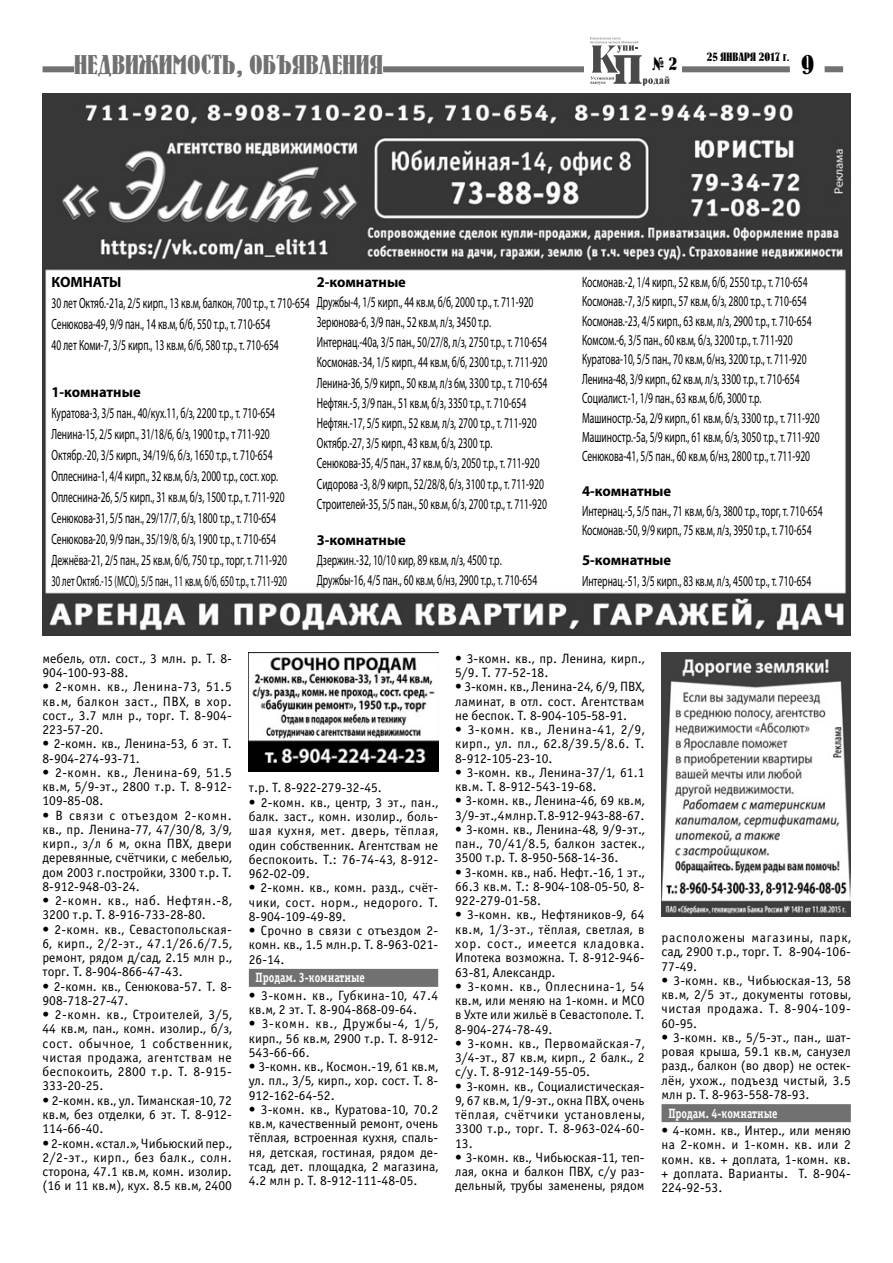
<style>
.page{position:relative;width:893px;height:1263px;background:#fff}
.page>*{position:absolute;margin:0;border:0;box-sizing:border-box;transform-origin:0 0}
.t1{font:27px "Bernhard C";color:#717171}
.t2{font:27px "Bernhard C";color:#000}
.t3{font:18px "Bernhard C";color:#000}
.t4{font:14.85px/20.2px "Myriad Pro";color:#000;scale:.64 1}
.t5{font:700 14.85px "Myriad Pro";color:#000}
.t6{font:13.5px/14.2px "Officina Sans C";color:#000;text-align:justify}
.t7{font:13.5px/14.2px "Officina Sans C";letter-spacing:.03em;color:#000}
.t8{font:13.5px/14.2px "Officina Sans C";letter-spacing:.045em;color:#000}
.t9{font:700 13.5px "Officina Serif C";color:#fff;scale:.8 1}
.t10{font:12px "Bernhard C";color:#000}
</style>
<div class="page">
<div style="left:43px;top:66px;width:746px;height:6px;background:#717171"></div>
<div style="left:583px;top:45px;width:98px;height:42px;background:#fff"></div>
<div style="left:824px;top:66px;width:19px;height:6px;background:#717171"></div>
<svg style="left:590px;top:37px;width:79px;height:49px"></svg>
<div style="left:74px;top:59px;width:309px;height:15px;background:#fff"></div>
<div style="left:249px;top:969px;width:189px;height:18px;background:#717171"></div>
<div style="left:661px;top:1104px;width:189px;height:18px;background:#717171"></div>
<img style="left:249px;top:653px;width:189px;height:119px">
<img style="left:43px;top:94px;width:807px;height:542px">
<img style="left:661px;top:653px;width:189px;height:263px">
<p class="t10" style="left:706px;top:53px;width:84px">25 ЯНВАРЯ 2017 г.</p>
<h1 class="t1" style="left:74px;top:55px;width:310px">НЕДВИЖИМОСТЬ, ОБЪЯВЛЕНИЯ</h1>
<h2 class="t3" style="left:652px;top:58px;width:26px">№ 2</h2>
<h1 class="t2" style="left:801px;top:55px;width:15px">9</h1>
<p class="t5" style="left:51px;top:276px;width:72px">КОМНАТЫ</p>
<p class="t4" style="left:51px;top:292px;width:405px;line-height:21px">30 лет Октяб.-21а, 2/5 кирп., 13 кв.м, балкон, 700 т.р., т. 710-654<br>Сенюкова-49, 9/9 пан., 14 кв.м, б/б, 550 т.р., т. 710-654<br>40 лет Коми-7, 3/5 кирп., 13 кв.м, б/б, 580 т.р., т. 710-654</p>
<p class="t5" style="left:51px;top:386px;width:91px">1-комнатные</p>
<p class="t4" style="left:51px;top:402px;width:370px;line-height:21px">Куратова-3, 3/5 пан., 40/кух.11, б/з, 2200 т.р., т. 710-654<br>Ленина-15, 2/5 кирп., 31/18/6, б/з, 1900 т.р., т 711-920<br>Октябр.-20, 3/5 кирп., 34/19/6, б/з, 1650 т.р., т. 710-654<br>Оплеснина-1, 4/4 кирп., 32 кв.м, б/з, 2000 т.р., сост. хор.<br>Оплеснина-26, 5/5 кирп., 31 кв.м, б/з, 1500 т.р., т. 711-920<br>Сенюкова-31, 5/5 пан., 29/17/7, б/з, 1800 т.р., т. 710-654<br>Сенюкова-20, 9/9 пан., 35/19/8, б/з, 1900 т.р., т. 710-654<br>Дежнёва-21, 2/5 пан., 25 кв.м, б/б, 750 т.р., торг, т. 711-920<br>30 лет Октяб.-15 (МСО), 5/5 пан., 11 кв.м, б/б, 650 т.р., т. 711-920</p>
<p class="t5" style="left:317px;top:276px;width:91px">2-комнатные</p>
<p class="t4" style="left:317px;top:292px;width:362px">Дружбы-4, 1/5 кирп., 44 кв.м, б/б, 2000 т.р., т. 711-920<br>Зерюнова-6, 3/9 пан., 52 кв.м, л/з, 3450 т.р.<br>Интернац.-40а, 3/5 пан., 50/27/8, л/з, 2750 т.р., т. 710-654<br>Космонав.-34, 1/5 кирп., 44 кв.м, б/б, 2300 т.р., т. 711-920<br>Ленина-36, 5/9 кирп., 50 кв.м, л/з 6м, 3300 т.р., т. 710-654<br>Нефтян.-5, 3/9 пан., 51 кв.м, б/з, 3350 т.р., т. 710-654<br>Нефтян.-17, 5/5 кирп., 52 кв.м, л/з, 2700 т.р., т. 711-920<br>Октябр.-27, 3/5 кирп., 43 кв.м, б/з, 2300 т.р.<br>Сенюкова-35, 4/5 пан., 37 кв.м, б/з, 2050 т.р., т. 711-920<br>Сидорова -3, 8/9 кирп., 52/28/8, б/з, 3100 т.р., т. 711-920<br>Строителей-35, 5/5 пан., 50 кв.м, б/з, 2700 т.р., т. 711-920</p>
<p class="t5" style="left:317px;top:534px;width:91px">3-комнатные</p>
<p class="t4" style="left:317px;top:549px;width:346px">Дзержин.-32, 10/10 кир, 89 кв.м, л/з, 4500 т.р.<br>Дружбы-16, 4/5 пан., 60 кв.м, б/нз, 2900 т.р., т. 710-654</p>
<p class="t4" style="left:582px;top:272px;width:373px;line-height:19.4px">Космонав.-2, 1/4 кирп., 52 кв.м, б/б, 2550 т.р., т. 710-654<br>Космонав.-7, 3/5 кирп., 57 кв.м, б/з, 2800 т.р., т. 710-654<br>Космонав.-23, 4/5 кирп., 63 кв.м, л/з, 2900 т.р., т. 710-654<br>Комсом.-6, 3/5 пан., 60 кв.м, б/з, 3200 т.р., т. 711-920<br>Куратова-10, 5/5 пан., 70 кв.м, б/нз, 3200 т.р., т. 711-920<br>Ленина-48, 3/9 кирп., 62 кв.м, л/з, 3300 т.р., т. 710-654<br>Социалист.-1, 1/9 пан., 63 кв.м, б/б, 3000 т.р.<br>Машиностр.-5а, 2/9 кирп., 61 кв.м, б/з, 3300 т.р., т. 711-920<br>Машиностр.-5а, 5/9 кирп., 61 кв.м, б/з, 3050 т.р., т. 711-920<br>Сенюкова-41, 5/5 пан., 60 кв.м, б/нз, 2800 т.р., т. 711-920</p>
<p class="t5" style="left:582px;top:486px;width:91px">4-комнатные</p>
<p class="t4" style="left:582px;top:501px;width:377px;line-height:19.4px">Интернац.-5, 5/5 пан., 71 кв.м, б/з, 3800 т.р., торг, т. 710-654<br>Космонав.-50, 9/9 кирп., 75 кв.м, л/з, 3950 т.р., т. 710-654</p>
<p class="t5" style="left:582px;top:555px;width:91px">5-комнатные</p>
<p class="t4" style="left:582px;top:570px;width:360px">Интернац.-51, 3/5 кирп., 83 кв.м, л/з, 4500 т.р., т. 710-654</p>
<p class="t6" style="left:43px;top:652px;width:191px">мебель, отл. сост., 3 млн. р. Т. 8-<br>904-100-93-88.</p>
<p class="t6" style="left:43px;top:681px;width:191px">• 2-комн. кв., Ленина-73, 51.5 кв.м, балкон заст., ПВХ, в хор. сост., 3.7 млн р., торг. Т. 8-904- 223-57-20.</p>
<p class="t6" style="left:43px;top:738px;width:191px">• 2-комн. кв., Ленина-53, 6 эт. Т.<br>8-904-274-93-71.</p>
<p class="t6" style="left:43px;top:766px;width:191px">• 2-комн. кв., Ленина-69, 51.5 кв.м, 5/9-эт., 2800 т.р. Т. 8-912- 109-85-08.</p>
<p class="t6" style="left:43px;top:809px;width:191px">• В связи с отъездом 2-комн. кв., пр. Ленина-77, 47/30/8, 3/9, кирп., з/л 6 м, окна ПВХ, двери деревянные, счётчики, с мебелью, дом 2003 г.постройки, 3300 т.р. Т.<br>8-912-948-03-24.</p>
<p class="t8" style="left:43px;top:895px;width:191px">• 2-комн. кв., наб. Нефтян.-8,<br>3200 т.р. Т. 8-916-733-28-80.</p>
<p class="t6" style="left:43px;top:923px;width:191px">• 2-комн. кв., Севастопольская-6, кирп., 2/2-эт., 47.1/26.6/7.5, ремонт, рядом д/сад, 2.15 млн р., торг. Т. 8-904-866-47-43.</p>
<p class="t6" style="left:43px;top:980px;width:191px">• 2-комн. кв., Сенюкова-57. Т. 8-<br>908-718-27-47.</p>
<p class="t6" style="left:43px;top:1009px;width:191px">• 2-комн. кв., Строителей, 3/5, 44 кв.м, пан., комн. изолир., б/з, сост. обычное, 1 собственник, чистая продажа, агентствам не беспокоить, 2800 т.р. Т. 8-915- 333-20-25.</p>
<p class="t6" style="left:43px;top:1094px;width:191px">• 2-комн. кв., ул. Тиманская-10, 72 кв.м, без отделки, 6 эт. Т. 8-912- 114-66-40.</p>
<p class="t6" style="left:43px;top:1137px;width:191px">• 2-комн. «стал.», Чибьюский пер., 2/2-эт., кирп., без балк., солн. сторона, 47.1 кв.м, комн. изолир. (16 и 11 кв.м), кух. 8.5 кв.м, 2400</p>
<p class="t6" style="left:249px;top:782px;width:135px">т.р. Т. 8-922-279-32-45.</p>
<p class="t6" style="left:249px;top:796px;width:191px">• 2-комн. кв., центр, 3 эт., пан., балк. заст., комн. изолир., боль&shy;шая кухня, мет. дверь, тёплая, один собственник. Агентствам не беспокоить. Т.: 76-74-43, 8-912- 962-02-09.</p>
<p class="t6" style="left:249px;top:882px;width:191px">• 2-комн. кв., комн. разд., счёт&shy;чики, сост. норм., недорого. Т.<br>8-904-109-49-89.</p>
<p class="t6" style="left:249px;top:924px;width:191px">• Срочно в связи с отъездом 2- комн. кв., 1.5 млн.р. Т. 8-963-021- 26-14.</p>
<p class="t9" style="left:256px;top:973px;width:138px">Продам. 3-комнатные</p>
<p class="t7" style="left:249px;top:989px;width:191px">• 3-комн. кв., Губкина-10, 47.4 кв.м, 2 эт. Т. 8-904-868-09-64.</p>
<p class="t6" style="left:249px;top:1018px;width:191px">• 3-комн. кв., Дружбы-4, 1/5, кирп., 56 кв.м, 2900 т.р. Т. 8-912- 543-66-66.</p>
<p class="t6" style="left:249px;top:1061px;width:191px">• 3-комн. кв., Космон.-19, 61 кв.м, ул. пл., 3/5, кирп., хор. сост. Т. 8- 912-162-64-52.</p>
<p class="t6" style="left:249px;top:1103px;width:191px">• 3-комн. кв., Куратова-10, 70.2 кв.м, качественный ремонт, очень тёплая, встроенная кухня, спаль&shy;ня, детская, гостиная, рядом де&shy;тсад, дет. площадка, 2 магазина, 4.2 млн р. Т. 8-912-111-48-05.</p>
<p class="t6" style="left:455px;top:652px;width:191px">• 3-комн. кв., пр. Ленина, кирп.,<br>5/9. Т. 77-52-18.</p>
<p class="t6" style="left:455px;top:681px;width:191px">• 3-комн. кв., Ленина-24, 6/9, ПВХ, ламинат, в отл. сост. Агентствам не беспок. Т. 8-904-105-58-91.</p>
<p class="t6" style="left:455px;top:724px;width:191px">• 3-комн. кв., Ленина-41, 2/9, кирп., ул. пл., 62.8/39.5/8.6. Т.<br>8-912-105-23-10.</p>
<p class="t6" style="left:455px;top:766px;width:191px">• 3-комн. кв., Ленина-37/1, 61.1 кв.м. Т. 8-912-543-19-68.</p>
<p class="t6" style="left:455px;top:795px;width:191px">• 3-комн. кв., Ленина-46, 69 кв.м,<br>3/9-эт., 4 млн р. Т. 8-912-943-88-67.</p>
<p class="t6" style="left:455px;top:823px;width:191px">• 3-комн. кв., Ленина-48, 9/9-эт., пан., 70/41/8.5, балкон застек., 3500 т.р. Т. 8-950-568-14-36.</p>
<p class="t6" style="left:455px;top:866px;width:191px">• 3-комн. кв., наб. Нефт.-16, 1 эт., 66.3 кв.м. Т.: 8-904-108-05-50, 8- 922-279-01-58.</p>
<p class="t6" style="left:455px;top:909px;width:191px">• 3-комн. кв., Нефтяников-9, 64 кв.м, 1/3-эт., тёплая, светлая, в хор. сост., имеется кладовка.<br>Ипотека возможна. Т. 8-912-946- 63-81, Александр.</p>
<p class="t6" style="left:455px;top:980px;width:191px">• 3-комн. кв., Оплеснина-1, 54 кв.м, или меняю на 1-комн. и МСО в Ухте или жильё в Севастополе. Т.<br>8-904-274-78-49.</p>
<p class="t6" style="left:455px;top:1037px;width:191px">• 3-комн. кв., Первомайская-7, 3/4-эт., 87 кв.м, кирп., 2 балк., 2 с/у. Т. 8-912-149-55-05.</p>
<p class="t6" style="left:455px;top:1080px;width:191px">• 3-комн. кв., Социалистическая-9, 67 кв.м, 1/9-эт., окна ПВХ, очень тёплая, счётчики установлены, 3300 т.р., торг. Т. 8-963-024-60- 13.</p>
<p class="t6" style="left:455px;top:1151px;width:191px">• 3-комн. кв., Чибьюская-11, теп&shy;лая, окна и балкон ПВХ, с/у раз&shy;дельный, трубы заменены, рядом</p>
<p class="t6" style="left:661px;top:931px;width:191px">расположены магазины, парк, сад, 2900 т.р., торг. Т. 8-904-106- 77-49.</p>
<p class="t6" style="left:661px;top:974px;width:191px">• 3-комн. кв., Чибьюская-13, 58 кв.м, 2/5 эт., документы готовы, чистая продажа. Т. 8-904-109- 60-95.</p>
<p class="t6" style="left:661px;top:1031px;width:191px">• 3-комн. кв., 5/5-эт., пан., шат&shy;ровая крыша, 59.1 кв.м, санузел разд., балкон (во двор) не остек&shy;лён, ухож., подъезд чистый, 3.5 млн р. Т. 8-963-558-78-93.</p>
<p class="t9" style="left:668px;top:1108px;width:138px">Продам. 4-комнатные</p>
<p class="t6" style="left:661px;top:1125px;width:191px">• 4-комн. кв., Интер., или меняю на 2-комн. и 1-комн. кв. или 2 комн. кв. + доплата, 1-комн. кв. + доплата. Варианты. Т. 8-904- 224-92-53.</p>
</div>
